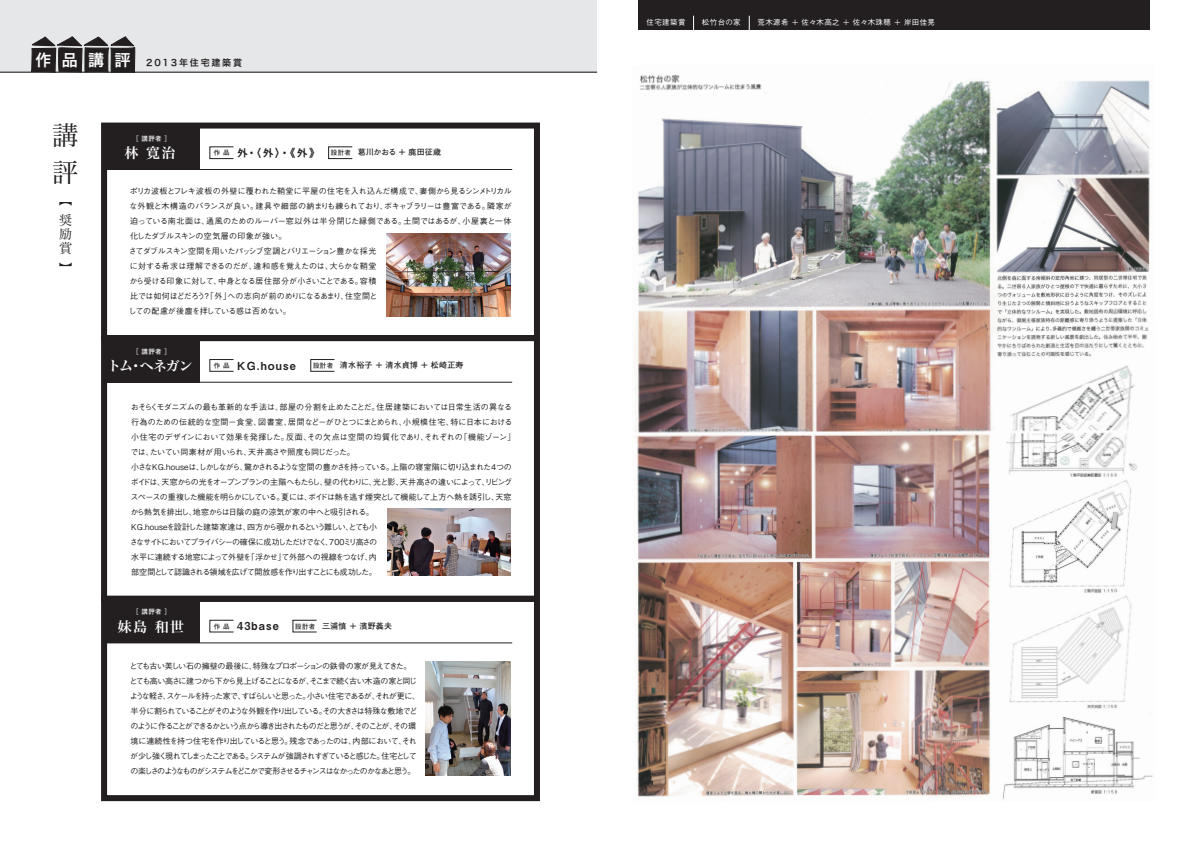
<style>
.page{position:relative;width:1192px;height:843px;background:#fff}
.page>*{position:absolute;margin:0;border:0;box-sizing:border-box;transform-origin:0 0}
.t1{font:26px/37.3px "Hira Min Pro W3";color:#231f20}
.t2{font:14px "Hira Min Pro W6";letter-spacing:-.03em;color:#fff}
.t3{font:13px/19.9px "Hira Min Pro W3";color:#231f20}
.t4{font:11px "Midashi Go Pr 5 MB31";letter-spacing:.1em;color:#231f20}
.t5{font:9px "Hira Kaku Pro W6";letter-spacing:.2em;color:#231f20}
.t6{font:500 8px/15px "Gothic BBB Pro";letter-spacing:-.075em;color:#231f20}
.t7{font:500 8px/15px "Gothic BBB Pro";letter-spacing:-.125em;color:#231f20}
.t8{font:500 8px/15px "Gothic BBB Pro";letter-spacing:-.03em;color:#231f20}
.t9{font:700 8px "Futo Go B101 Pro";letter-spacing:.025em;color:#231f20}
.t10{font:500 7.5px "Gothic BBB Pr 6 N";letter-spacing:.05em;color:#fff}
.t11{font:700 6.5px "Futo Go B101 Pro";letter-spacing:.05em;color:#fff}
.t12{font:700 6.5px "Futo Go B101 Pro";color:#231f20}
.s1{font-size:16px;color:#fff}
.s2{font-family:"Midashi Go Pr 5 MB31";font-weight:400;font-size:11px}
.s3{font-size:6.5px}
</style>
<div class="page">
<div style="left:0;top:0;width:596px;height:72px;background:#e6e7e9"></div>
<div style="left:638px;top:0;width:510px;height:30px;background:#231f20"></div>
<svg style="left:693px;top:16px;width:1px;height:14px"></svg>
<svg style="left:749px;top:16px;width:1px;height:14px"></svg>
<hr style="left:0;top:72px;width:596px;height:1px;background:#231f20">
<svg style="left:29px;top:36px;width:106px;height:37px"></svg>
<div style="left:101px;top:123px;width:439px;height:218px;border:6px solid #231f20"></div>
<div style="left:101px;top:335px;width:439px;height:267px;border:6px solid #231f20"></div>
<div style="left:101px;top:596px;width:439px;height:205px;border:6px solid #231f20"></div>
<div style="left:105px;top:128px;width:95px;height:41px;background:#231f20"></div>
<hr style="left:105px;top:169px;width:407px;height:1px;background:#231f20">
<div style="left:105px;top:341px;width:95px;height:41px;background:#231f20"></div>
<hr style="left:105px;top:382px;width:407px;height:1px;background:#231f20">
<div style="left:105px;top:601px;width:95px;height:42px;background:#231f20"></div>
<hr style="left:105px;top:642px;width:407px;height:1px;background:#231f20">
<div style="left:209px;top:147px;width:25px;height:12px;border:1px solid #231f20"></div>
<div style="left:328px;top:147px;width:24px;height:12px;border:1px solid #231f20"></div>
<div style="left:209px;top:359px;width:25px;height:12px;border:1px solid #231f20"></div>
<div style="left:310px;top:359px;width:24px;height:12px;border:1px solid #231f20"></div>
<div style="left:209px;top:620px;width:25px;height:12px;border:1px solid #231f20"></div>
<div style="left:293px;top:620px;width:24px;height:12px;border:1px solid #231f20"></div>
<img style="left:386px;top:233px;width:124px;height:83px">
<img style="left:426px;top:662px;width:84px;height:113px">
<img style="left:387px;top:508px;width:123px;height:68px">
<img style="left:637px;top:74px;width:516px;height:725px">
<p class="t5" style="left:35px;top:55px;width:208px"><span class="s1">作 品 講 評</span> 2013年住宅建築賞</p>
<h1 class="t1" style="left:52px;top:114px;width:27px">講評</h1>
<h3 class="t3" style="left:59px;top:189px;width:14px">【奨</h3>
<h3 class="t3" style="left:59px;top:226px;width:14px;line-height:14.3px">励賞</h3>
<h3 class="t3" style="left:59px;top:257px;width:14px">】</h3>
<p class="t11" style="left:132px;top:133px;width:40px">［ 講評者 ］</p>
<h2 class="t2" style="left:125px;top:141px;width:52px">林 寛治</h2>
<p class="t9" style="left:237px;top:146px;width:205px"><span class="s2">外・〈外〉・《外》</span> <span class="s3">設計者</span> 葛川かおる ＋ 鹿田征歳</p>
<p class="t12" style="left:214px;top:148px;width:17px">作 品</p>
<p class="t8" style="left:128px;top:183px;width:385px">ポリカ波板とフレキ波板の外壁に覆われた鞘堂に平屋の住宅を入れ込んだ構成で、妻側から見るシンメトリカルな外観と木構造のバランスが良い。建具や細部の納まりも練られており、ボキャブラリーは豊富である。隣家が迫っている南北面は、通風のためのルーバー窓以外は半分閉じた縁側である。土間ではあるが、小屋裏と一体化したダブルスキンの空気層の印象が強い。<br>さてダブルスキン空間を用いたパッシブ空調とバリエーション豊かな採光<br>に対する希求は理解できるのだが、違和感を覚えたのは、大らかな鞘堂<br>から受ける印象に対して、中身となる居住部分が小さいことである。容積<br>比では如何ほどだろう？「外」への志向が前のめりになるあまり、住空間と<br>しての配慮が後塵を拝している感は否めない。</p>
<p class="t11" style="left:132px;top:346px;width:40px">［ 講評者 ］</p>
<h2 class="t2" style="left:107px;top:354px;width:87px">トム・ヘネガン</h2>
<h3 class="t4" style="left:237px;top:357px;width:60px">KG.house</h3>
<p class="t9" style="left:313px;top:358px;width:152px"><span class="s3">設計者</span> 清水裕子 ＋ 清水貞博 ＋ 松崎正寿</p>
<p class="t12" style="left:214px;top:360px;width:17px">作 品</p>
<p class="t6" style="left:130px;top:398px;width:387px">おそらくモダニズムの最も革新的な手法は、部屋の分割を止めたことだ。住居建築においては日常生活の異なる行為のための伝統的な空間－食堂、図書室、居間など－がひとつにまとめられ、小規模住宅、特に日本における小住宅のデザインにおいて効果を発揮した。反面、その欠点は空間の均質化であり、それぞれの「機能ゾーン」では、たいてい同素材が用いられ、天井高さや照度も同じだった。<br>小さなKG.houseは、しかしながら、驚かされるような空間の豊かさを持っている。上階の寝室階に切り込まれた4つのボイドは、天窓からの光をオープンプランの主階へもたらし、壁の代わりに、光と影、天井高さの違いによって、リビングスペースの重複した機能を明らかにしている。夏には、ボイドは熱を逃す煙突として機能して上方へ熱を誘引し、天窓から熱気を排出し、地窓からは日陰の庭の涼気が家の中へと吸引される。<br>KG.houseを設計した建築家達は、四方から覗かれるという難しい、とても小<br>さなサイトにおいてプライバシーの確保に成功しただけでなく、700ミリ高さの<br>水平に連続する地窓によって外壁を「浮かせ」て外部への視線をつなげ、内<br>部空間として認識される領域を広げて開放感を作り出すことにも成功した。</p>
<p class="t11" style="left:132px;top:607px;width:40px">［ 講評者 ］</p>
<h2 class="t2" style="left:118px;top:614px;width:68px">妹島 和世</h2>
<h3 class="t4" style="left:237px;top:617px;width:43px">43base</h3>
<p class="t9" style="left:295px;top:619px;width:98px"><span class="s3">設計者</span> 三浦慎 ＋ 濱野義夫</p>
<p class="t12" style="left:214px;top:621px;width:17px">作 品</p>
<p class="t7" style="left:129px;top:658px;width:292px">とても古い美しい石の擁壁の最後に、特殊なプロポーションの鉄骨の家が見えてきた。とても高い高さに建つから下から見上げることになるが、そこまで続く古い木造の家と同じような軽さ、スケールを持った家で、すばらしいと思った。小さい住宅であるが、それが更に、半分に割られていることがそのような外観を作り出している。その大きさは特殊な敷地でどのように作ることができるかという点から導き出されたものだと思うが、そのことが、その環境に連続性を持つ住宅を作り出していると思う。残念であったのは、内部において、それが少し強く現れてしまったことである。システムが強調されすぎていると感じた。住宅としての楽しさのようなものがシステムをどこかで変形させるチャンスはなかったのかなあと思う。</p>
<p class="t10" style="left:646px;top:16px;width:40px">住宅建築賞</p>
<p class="t10" style="left:701px;top:16px;width:40px">松竹台の家</p>
<p class="t10" style="left:757px;top:16px;width:179px">荒木源希 ＋ 佐々木高之 ＋ 佐々木珠穂 ＋ 岸田佳晃</p>
</div>
